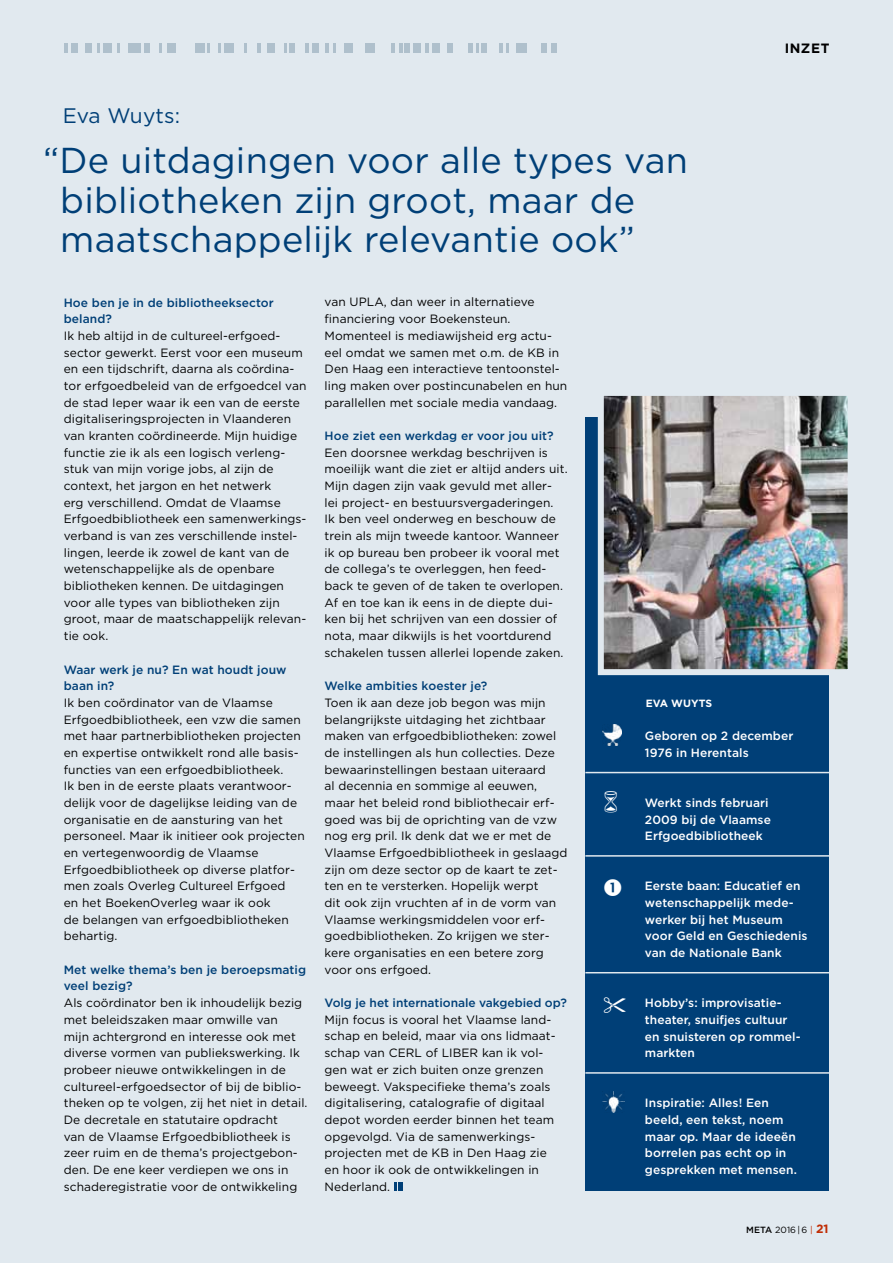
<style>
.page{position:relative;width:893px;height:1263px;background:#e1e9ef}
.page>*{position:absolute;margin:0;border:0;box-sizing:border-box;transform-origin:0 0}
.t1{font:36px/39.6px "Gotham";letter-spacing:.005em;color:#003f77}
.t2{font:21px "Gotham";color:#003f77}
.t3{font:700 13.5px "Gotham";letter-spacing:.04em;color:#000}
.t4{font:12px/16.6px "Gotham";letter-spacing:.005em;color:#000}
.t5{font:500 12px/16.6px "Gotham";letter-spacing:.005em;color:#fff}
.t6{font:500 12px/16.6px "Gotham";letter-spacing:.005em;color:#003f77}
.t7{font:700 10.5px "Gotham";color:#fff}
.t8{font:9px "Gotham";color:#000}
.s1{font-weight:500}
.s2{color:#c02d05}
.s3{font-weight:700;font-size:12px;color:#c02d05}
</style>
<div class="page">
<div style="left:585px;top:418px;width:244px;height:773px;background:#003f77"></div>
<hr style="left:585px;top:772px;width:244px;height:1px;background:#e1e9ef">
<img style="left:602px;top:724px;width:20px;height:21px">
<img style="left:602px;top:1091px;width:22px;height:21px">
<hr style="left:585px;top:855px;width:244px;height:2px;background:#e1e9ef">
<hr style="left:585px;top:972px;width:244px;height:1px;background:#e1e9ef">
<hr style="left:585px;top:1072px;width:244px;height:2px;background:#e1e9ef">
<img style="left:595px;top:395px;width:253px;height:281px">
<div style="left:398px;top:1182px;width:5px;height:9px;background:#003f77"></div>
<svg style="left:394px;top:1182px;width:2px;height:9px"></svg>
<svg style="left:218px;top:44px;width:2px;height:9px"></svg>
<svg style="left:117px;top:44px;width:3px;height:9px"></svg>
<div style="left:413px;top:44px;width:7px;height:9px;background:#afc0cc"></div>
<svg style="left:499px;top:44px;width:10px;height:9px"></svg>
<svg style="left:159px;top:44px;width:3px;height:9px"></svg>
<svg style="left:325px;top:44px;width:11px;height:9px"></svg>
<div style="left:432px;top:44px;width:7px;height:9px;background:#afc0cc"></div>
<svg style="left:425px;top:44px;width:3px;height:9px"></svg>
<div style="left:85px;top:44px;width:7px;height:9px;background:#afc0cc"></div>
<svg style="left:257px;top:44px;width:4px;height:9px"></svg>
<svg style="left:97px;top:44px;width:3px;height:9px"></svg>
<div style="left:267px;top:44px;width:7px;height:9px;background:#afc0cc"></div>
<div style="left:103px;top:44px;width:8px;height:9px;background:#afc0cc"></div>
<div style="left:313px;top:44px;width:6px;height:9px;background:#afc0cc"></div>
<div style="left:404px;top:44px;width:6px;height:9px;background:#afc0cc"></div>
<div style="left:71px;top:44px;width:6px;height:9px;background:#afc0cc"></div>
<div style="left:167px;top:44px;width:9px;height:9px;background:#afc0cc"></div>
<div style="left:345px;top:44px;width:8px;height:9px;background:#afc0cc"></div>
<div style="left:447px;top:44px;width:5px;height:9px;background:#afc0cc"></div>
<div style="left:224px;top:44px;width:10px;height:9px;background:#afc0cc"></div>
<div style="left:365px;top:44px;width:10px;height:9px;background:#afc0cc"></div>
<div style="left:481px;top:44px;width:6px;height:9px;background:#afc0cc"></div>
<svg style="left:469px;top:44px;width:10px;height:9px"></svg>
<div style="left:289px;top:44px;width:5px;height:9px;background:#afc0cc"></div>
<div style="left:551px;top:44px;width:5px;height:9px;background:#afc0cc"></div>
<div style="left:129px;top:44px;width:12px;height:9px;background:#afc0cc"></div>
<div style="left:195px;top:44px;width:9px;height:9px;background:#afc0cc"></div>
<svg style="left:244px;top:44px;width:2px;height:9px"></svg>
<div style="left:516px;top:44px;width:10px;height:9px;background:#afc0cc"></div>
<svg style="left:306px;top:44px;width:3px;height:9px"></svg>
<svg style="left:391px;top:44px;width:11px;height:9px"></svg>
<svg style="left:64px;top:44px;width:3px;height:9px"></svg>
<svg style="left:284px;top:44px;width:3px;height:9px"></svg>
<div style="left:541px;top:44px;width:5px;height:9px;background:#afc0cc"></div>
<div style="left:144px;top:44px;width:6px;height:9px;background:#afc0cc"></div>
<svg style="left:208px;top:44px;width:2px;height:9px"></svg>
<h2 class="t2" style="left:63px;top:102px;width:119px">Eva Wuyts:</h2>
<h1 class="t1" style="left:60px;top:140px;width:629px;text-indent:-17px">“De uitdagingen voor alle types van bibliotheken zijn groot, maar de maatschappelijk relevantie ook”</h1>
<p class="t3" style="left:785px;top:40px;width:46px">INZET</p>
<p class="t6" style="left:64px;top:294px;width:212px">Hoe ben je in de bibliotheeksector beland?</p>
<p class="t4" style="left:64px;top:327px;width:244px">Ik heb altijd in de cultureel-erfgoed&shy;sector gewerkt. Eerst voor een museum en een tijdschrift, daarna als coördina&shy;tor erfgoedbeleid van de erfgoedcel van de stad Ieper waar ik een van de eerste digitaliseringsprojecten in Vlaanderen van kranten coördineerde. Mijn huidige functie zie ik als een logisch verleng&shy;stuk van mijn vorige jobs, al zijn de context, het jargon en het netwerk<br>erg verschillend. Omdat de Vlaamse Erfgoedbibliotheek een samenwerkings&shy;verband is van zes verschillende instel&shy;lingen, leerde ik zowel de kant van de wetenschappelijke als de openbare bibliotheken kennen. De uitdagingen voor alle types van bibliotheken zijn groot, maar de maatschappelijk relevan&shy;tie ook.</p>
<p class="t6" style="left:64px;top:661px;width:224px">Waar werk je nu? En wat houdt jouw baan in?</p>
<p class="t4" style="left:64px;top:694px;width:243px">Ik ben coördinator van de Vlaamse Erfgoedbibliotheek, een vzw die samen met haar partnerbibliotheken projecten en expertise ontwikkelt rond alle basis&shy;functies van een erfgoedbibliotheek.<br>Ik ben in de eerste plaats verantwoor&shy;delijk voor de dagelijkse leiding van de organisatie en de aansturing van het personeel. Maar ik initieer ook projecten en vertegenwoordig de Vlaamse Erfgoedbibliotheek op diverse platfor&shy;men zoals Overleg Cultureel Erfgoed<br>en het BoekenOverleg waar ik ook<br>de belangen van erfgoedbibliotheken behartig.</p>
<p class="t6" style="left:64px;top:961px;width:244px">Met welke thema’s ben je beroepsmatig veel bezig?</p>
<p class="t4" style="left:64px;top:994px;width:245px">Als coördinator ben ik inhoudelijk bezig met beleidszaken maar omwille van<br>mijn achtergrond en interesse ook met diverse vormen van publiekswerking. Ik probeer nieuwe ontwikkelingen in de cultureel-erfgoedsector of bij de biblio&shy;theken op te volgen, zij het niet in detail.<br>De decretale en statutaire opdracht<br>van de Vlaamse Erfgoedbibliotheek is zeer ruim en de thema’s projectgebon&shy;den. De ene keer verdiepen we ons in schaderegistratie voor de ontwikkeling</p>
<p class="t4" style="left:325px;top:294px;width:244px">van UPLA, dan weer in alternatieve financiering voor Boekensteun.<br>Momenteel is mediawijsheid erg actu&shy;eel omdat we samen met o.m. de KB in Den Haag een interactieve tentoonstel&shy;ling maken over postincunabelen en hun parallellen met sociale media vandaag.</p>
<p class="t6" style="left:325px;top:427px;width:231px">Hoe ziet een werkdag er voor jou uit?</p>
<p class="t4" style="left:325px;top:444px;width:245px">Een doorsnee werkdag beschrijven is moeilijk want die ziet er altijd anders uit.<br>Mijn dagen zijn vaak gevuld met aller&shy;lei project- en bestuursvergaderingen.<br>Ik ben veel onderweg en beschouw de trein als mijn tweede kantoor. Wanneer ik op bureau ben probeer ik vooral met de collega’s te overleggen, hen feed&shy;back te geven of de taken te overlopen.<br>Af en toe kan ik eens in de diepte dui&shy;ken bij het schrijven van een dossier of nota, maar dikwijls is het voortdurend schakelen tussen allerlei lopende zaken.</p>
<p class="t6" style="left:325px;top:677px;width:164px">Welke ambities koester je?</p>
<p class="t4" style="left:325px;top:694px;width:244px">Toen ik aan deze job begon was mijn belangrijkste uitdaging het zichtbaar maken van erfgoedbibliotheken: zowel de instellingen als hun collecties. Deze bewaarinstellingen bestaan uiteraard<br>al decennia en sommige al eeuwen, maar het beleid rond bibliothecair erf&shy;goed was bij de oprichting van de vzw nog erg pril. Ik denk dat we er met de Vlaamse Erfgoedbibliotheek in geslaagd zijn om deze sector op de kaart te zet&shy;ten en te versterken. Hopelijk werpt<br>dit ook zijn vruchten af in de vorm van Vlaamse werkingsmiddelen voor erf&shy;goedbibliotheken. Zo krijgen we ster&shy;kere organisaties en een betere zorg voor ons erfgoed.</p>
<p class="t6" style="left:325px;top:994px;width:244px">Volg je het internationale vakgebied op?</p>
<p class="t4" style="left:325px;top:1011px;width:232px">Mijn focus is vooral het Vlaamse land&shy;schap en beleid, maar via ons lidmaat&shy;schap van CERL of LIBER kan ik vol&shy;gen wat er zich buiten onze grenzen beweegt. Vakspecifieke thema’s zoals digitalisering, catalografie of digitaal depot worden eerder binnen het team opgevolgd. Via de samenwerkings&shy;projecten met de KB in Den Haag zie en hoor ik ook de ontwikkelingen in Nederland.</p>
<p class="t7" style="left:646px;top:696px;width:68px">EVA WUYTS</p>
<p class="t5" style="left:645px;top:727px;width:150px">Geboren op 2 december<br>1976 in Herentals</p>
<p class="t5" style="left:645px;top:794px;width:127px;text-indent:13px">erkt sinds februari<br>2009 bij de Vlaamse<br>Erfgoedbibliotheek</p>
<p class="t5" style="left:645px;top:878px;width:164px">Eerste baan: Educatief en wetenschappelijk mede&shy;werker bij het Museum voor Geld en Geschiedenis van de Nationale Bank</p>
<p class="t5" style="left:625px;top:794px;width:18px">W</p>
<p class="t5" style="left:645px;top:994px;width:157px">Hobby’s: improvisatie&shy;theater, snuifjes cultuur en snuisteren op rommel&shy;markten</p>
<p class="t5" style="left:645px;top:1094px;width:154px">Inspiratie: Alles! Een beeld, een tekst, noem maar op. Maar de ideeën borrelen pas echt op in gesprekken met mensen.</p>
<p class="t8" style="left:746px;top:1224px;width:84px"><span class="s1">META</span> 2016 | 6 <span class="s2">|</span> <span class="s3">21</span></p>
</div>
